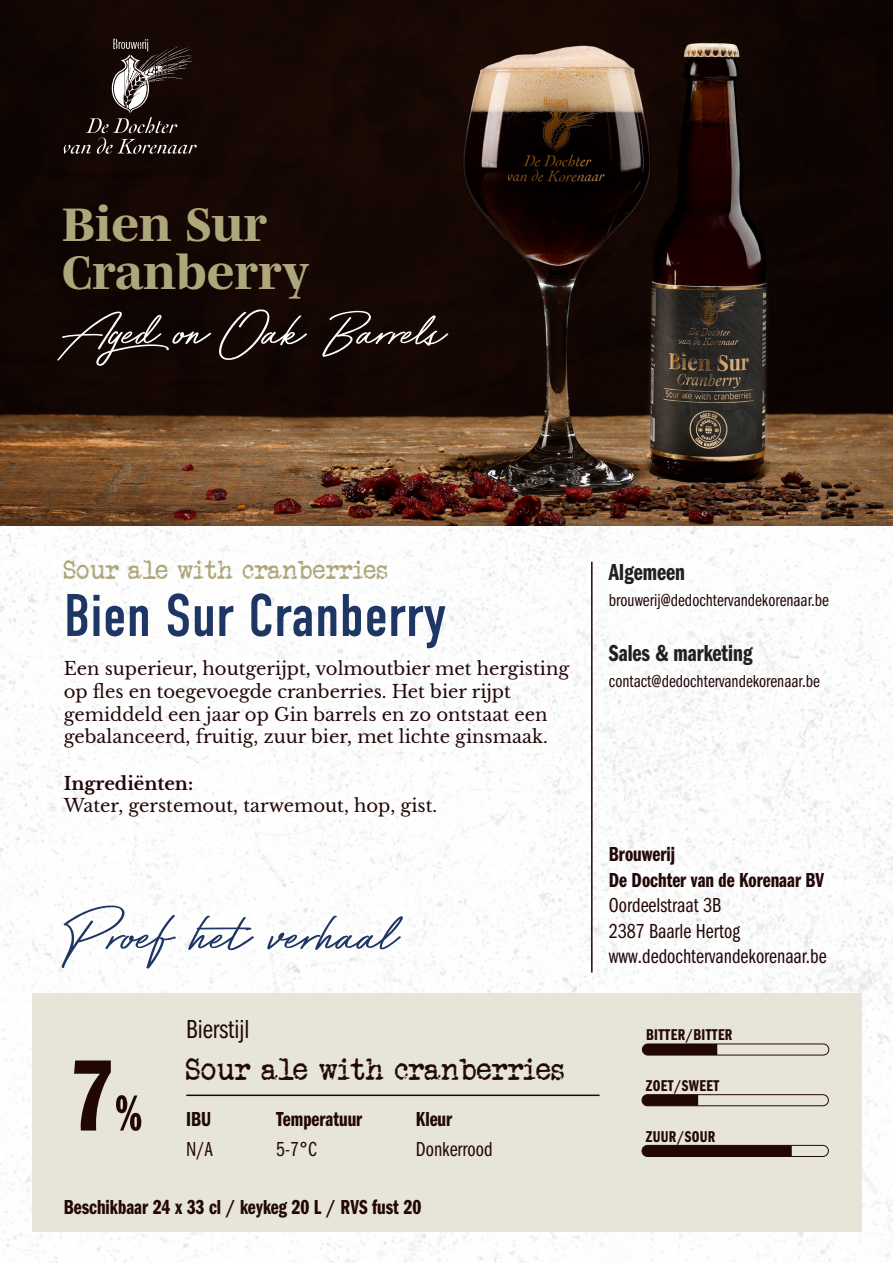
<style>
.page{position:relative;width:893px;height:1263px;background:#fff}
.page>*{position:absolute;margin:0;border:0;box-sizing:border-box;transform-origin:0 0}
.Percentage{font:105px "ITC Franklin Gothic Std Dm Cp";color:#220707}
.t1{font:72px "Bayshore";color:#1e3664}
.Payoff{font:63px "Bayshore";color:#fff}
.Heading_2B{font:60px "DIN Condensed";color:#1e3664}
.Heading_1{font:800 48px "Mencken Std";color:#afa77c}
.Bierstijl{font:31.5px "Veteran Typewriter";color:#220707}
.Heading_2A{font:27px "Veteran Typewriter";color:#afa77c}
.Bierstijl_sub{font:27px "ITC Franklin Gothic Std Bk Cp";color:#220707}
.t2{font:24px "ITC Franklin Gothic Std Dm Cp";color:#231f20}
.Tekst_tabel_vet{font:21px/25.5px "ITC Franklin Gothic Std Dm Cp";color:#220707}
.Tekst_tabel{font:21px/25.5px "ITC Franklin Gothic Std Bk Cp";color:#220707}
.Body{font:18px/22.5px "Libre Baskerville";color:#220707}
.t3{font:18px "ITC Franklin Gothic Std Bk Cp";color:#220707}
.Body-2{font:700 18px "Libre Baskerville";color:#220707}
.Smaakspecificaties{font:16.2px "ITC Franklin Gothic Std Dm Cp";letter-spacing:.02em;color:#220707}
.s1{font-size:52.5px}
</style>
<div class="page">
<img style="left:0;top:525px;width:893px;height:738px">
<img style="left:0;top:0;width:893px;height:525px">
<div style="left:32px;top:993px;width:829px;height:238px;background:#e7e4d8"></div>
<svg style="left:64px;top:39px;width:133px;height:115px;background:#312623"></svg>
<hr style="left:591px;top:562px;width:2px;height:410px;background:#220707">
<div style="left:642px;top:1043px;width:187px;height:12px;border:1px solid #220707;border-radius:6px"></div>
<svg style="left:642px;top:1044px;width:75px;height:11px"></svg>
<div style="left:642px;top:1094px;width:187px;height:12px;border:1px solid #220707;border-radius:6px"></div>
<svg style="left:642px;top:1095px;width:56px;height:11px"></svg>
<div style="left:642px;top:1145px;width:187px;height:12px;border:1px solid #220707;border-radius:6px"></div>
<div style="left:642px;top:1145px;width:150px;height:11px;background:#220707"></div>
<hr style="left:186px;top:1094px;width:414px;height:2px;background:#220707">
<p class="Heading_1" style="left:62px;top:197px;width:207px">Bien Sur</p>
<p class="Heading_1" style="left:62px;top:245px;width:249px">Cranberry</p>
<p class="Payoff" style="left:62px;top:285px;width:386px">Aged on Oak Barrels</p>
<p class="Heading_2A" style="left:64px;top:554px;width:326px">Sour ale with cranberries</p>
<p class="Heading_2B" style="left:64px;top:582px;width:384px">Bien Sur Cranberry</p>
<p class="Body" style="left:64px;top:658px;width:507px">Een superieur, houtgerijpt, volmoutbier met hergisting op fles en toegevoegde cranberries. Het bier rijpt gemiddeld een jaar op Gin barrels en zo ontstaat een gebalanceerd, fruitig, zuur bier, met lichte ginsmaak.</p>
<p class="Body-2" style="left:64px;top:772px;width:131px">Ingrediënten:</p>
<p class="Body" style="left:64px;top:794px;width:375px">Water, gerstemout, tarwemout, hop, gist.</p>
<h2 class="t1" style="left:62px;top:881px;width:337px">Proef hetverhaal</h2>
<p class="Percentage" style="left:70px;top:1038px;width:74px">7<span class="s1">%</span></p>
<p class="Bierstijl_sub" style="left:186px;top:1014px;width:65px">Bierstijl</p>
<p class="Bierstijl" style="left:186px;top:1051px;width:380px">Sour ale with cranberries</p>
<p class="Tekst_tabel_vet" style="left:186px;top:1107px;width:27px">IBU</p>
<p class="Tekst_tabel_vet" style="left:276px;top:1107px;width:88px">Temperatuur</p>
<p class="Tekst_tabel_vet" style="left:416px;top:1107px;width:38px">Kleur</p>
<p class="Tekst_tabel" style="left:186px;top:1137px;width:28px">N/A</p>
<p class="Tekst_tabel" style="left:276px;top:1137px;width:42px">5-7°C</p>
<p class="Tekst_tabel" style="left:416px;top:1137px;width:78px">Donkerrood</p>
<p class="Tekst_tabel_vet" style="left:64px;top:1194px;width:359px">Beschikbaar 24 x 33 cl / keykeg 20 L / RVS fust 20</p>
<h3 class="t2" style="left:609px;top:559px;width:78px">Algemeen</h3>
<p class="t3" style="left:609px;top:590px;width:222px">brouwerij@dedochtervandekorenaar.be</p>
<h3 class="t2" style="left:609px;top:640px;width:145px">Sales &amp; marketing</h3>
<p class="t3" style="left:609px;top:671px;width:212px">contact@dedochtervandekorenaar.be</p>
<p class="Tekst_tabel_vet" style="left:609px;top:842px;width:217px">Brouwerij<br>De Dochter van de Korenaar BV</p>
<p class="Tekst_tabel" style="left:609px;top:893px;width:219px">Oordeelstraat 3B<br>2387 Baarle Hertog www.dedochtervandekorenaar.be</p>
<p class="Smaakspecificaties" style="left:646px;top:1026px;width:88px">BITTER/BITTER</p>
<p class="Smaakspecificaties" style="left:646px;top:1076px;width:75px">ZOET/SWEET</p>
<p class="Smaakspecificaties" style="left:646px;top:1127px;width:71px">ZUUR/SOUR</p>
</div>
